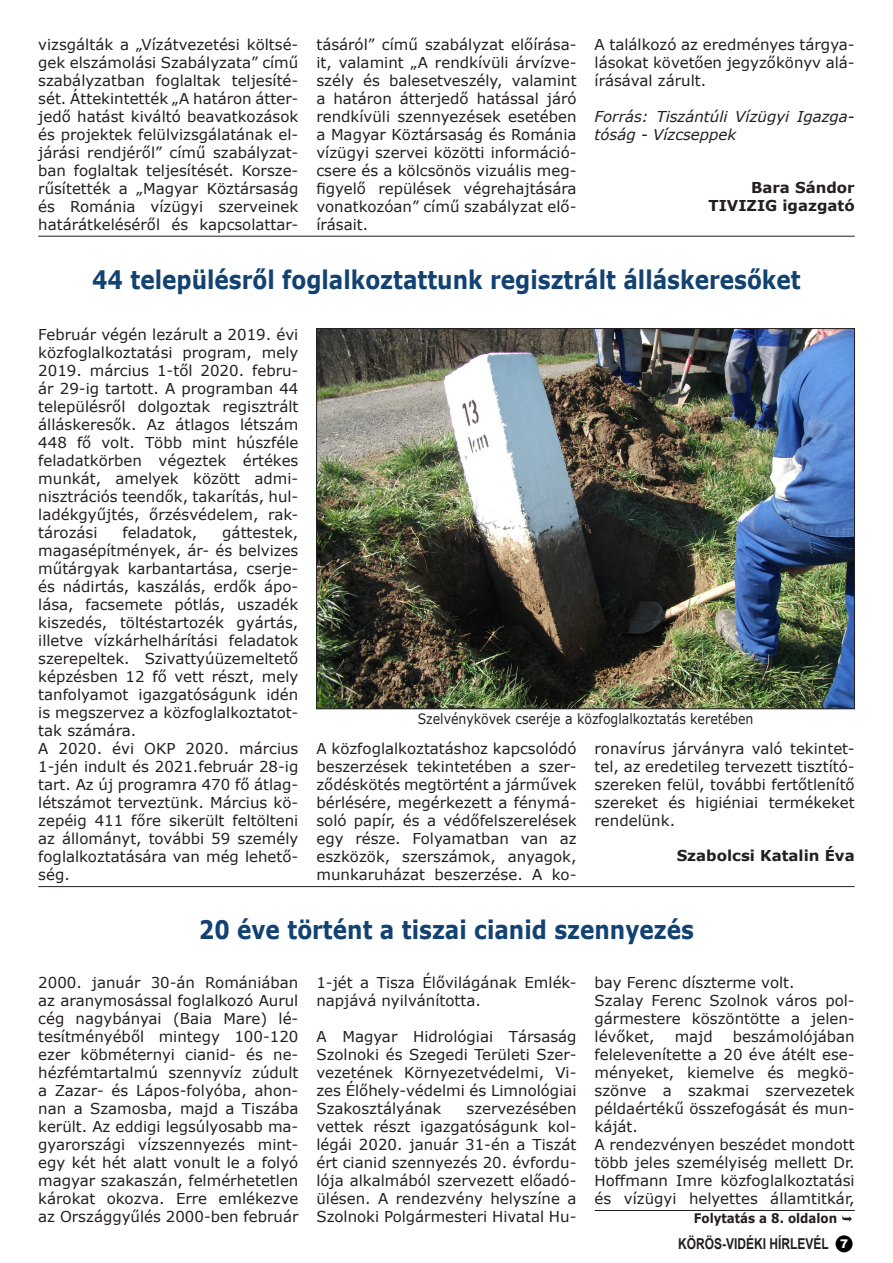
<style>
.page{position:relative;width:893px;height:1263px;background:#fff}
.page>*{position:absolute;margin:0;border:0;box-sizing:border-box;transform-origin:0 0}
.t1{font:700 25.5px "Verdana";color:#124271;scale:.85 1}
.t2{font:15px/18px "Verdana";color:#231f20;text-align:justify}
.t3{font:italic 15px/18px "Verdana";color:#231f20}
.t4{font:700 15px "Verdana";color:#231f20}
.t5{font:700 15px "Arial";color:#231f20;scale:.8 1}
.t6{font:14.25px "Verdana";color:#231f20;scale:.88 1}
.t7{font:700 13.2px "Verdana";color:#231f20;scale:.9 1}
.t8{font:900 12px "Arial";color:#fff}
</style>
<div class="page">
<div style="left:836px;top:1235px;width:17px;height:17px;background:#000;border-radius:50%"></div>
<hr style="left:38px;top:236px;width:817px;height:1px;background:#231f20">
<img style="left:318px;top:330px;width:535px;height:377px">
<hr style="left:38px;top:886px;width:817px;height:1px;background:#231f20">
<hr style="left:595px;top:1210px;width:260px;height:1px;background:#231f20">
<p class="t2" style="left:38px;top:35px;width:262px">vizsgálták a „Vízátvezetési költsé&shy;gek elszámolási Szabályzata” című szabályzatban foglaltak teljesíté&shy;sét. Áttekintették „A határon átter&shy;jedő hatást kiváltó beavatkozások és projektek felülvizsgálatának el&shy;járási rendjéről” című szabályzat&shy;ban foglaltak teljesítését. Korsze&shy;rűsítették a „Magyar Köztársaság és Románia vízügyi szerveinek határátkeléséről és kapcsolattar-</p>
<p class="t2" style="left:316px;top:35px;width:262px">tásáról” című szabályzat előírása&shy;it, valamint „A rendkívüli árvízve&shy;szély és balesetveszély, valamint a határon átterjedő hatással járó rendkívüli szennyezések esetében a Magyar Köztársaság és Románia vízügyi szervei közötti információ&shy;csere és a kölcsönös vizuális meg&shy;figyelő repülések végrehajtására vonatkozóan” című szabályzat elő&shy;írásait.</p>
<p class="t2" style="left:595px;top:35px;width:262px">A találkozó az eredményes tárgya&shy;lásokat követően jegyzőkönyv alá&shy;írásával zárult.</p>
<p class="t3" style="left:595px;top:107px;width:262px">Forrás: Tiszántúli Vízügyi Igazga&shy;tóság - Vízcseppek</p>
<p class="t4" style="left:751px;top:176px;width:105px">Bara Sándor</p>
<p class="t4" style="left:709px;top:194px;width:148px">TIVIZIG igazgató</p>
<p class="t1" style="left:92px;top:262px;width:835px">44 településről foglalkoztattunk regisztrált álláskeresőket</p>
<p class="t2" style="left:38px;top:325px;width:262px">Február végén lezárult a 2019. évi közfoglalkoztatási program, mely 2019. március 1-től 2020. febru&shy;ár 29-ig tartott. A programban 44 településről dolgoztak regisztrált álláskeresők. Az átlagos létszám 448 fő volt. Több mint húszféle feladatkörben végeztek értékes munkát, amelyek között admi&shy;nisztrációs teendők, takarítás, hul&shy;ladékgyűjtés, őrzésvédelem, rak&shy;tározási</p>
<p class="t2" style="left:38px;top:523px;width:262px;text-indent:184px">gáttestek, magasépítmények, ár- és belvizes műtárgyak karbantartása, cserje&shy;és nádirtás, kaszálás, erdők ápo&shy;lása, facsemete pótlás, uszadék kiszedés, töltéstartozék gyártás, illetve vízkárhelhárítási feladatok szerepeltek. Szivattyúüzemeltető képzésben 12 fő vett részt, mely tanfolyamot igazgatóságunk idén is megszervez a közfoglalkoztatot&shy;tak számára.</p>
<p class="t2" style="left:38px;top:739px;width:262px">A 2020. évi OKP 2020. március 1-jén indult és 2021.február 28-ig tart. Az új programra 470 fő átlag&shy;létszámot terveztünk. Március kö&shy;zepéig 411 főre sikerült feltölteni az állományt, további 59 személy foglalkoztatására van még lehető&shy;ség.</p>
<p class="t2" style="left:316px;top:739px;width:262px">A közfoglalkoztatáshoz kapcsolódó beszerzések tekintetében a szer&shy;ződéskötés megtörtént a járművek bérlésére, megérkezett a fénymá&shy;soló papír, és a védőfelszerelések egy része. Folyamatban van az eszközök, szerszámok, anyagok, munkaruházat beszerzése. A ko-</p>
<p class="t2" style="left:595px;top:739px;width:262px">ronavírus járványra való tekintet&shy;tel, az eredetileg tervezett tisztító&shy;szereken felül, további fertőtlenítő szereket és higiéniai termékeket rendelünk.</p>
<p class="t2" style="left:122px;top:523px;width:77px">feladatok,</p>
<p class="t6" style="left:418px;top:709px;width:383px">Szelvénykövek cseréje a közfoglalkoztatás keretében</p>
<p class="t4" style="left:677px;top:845px;width:180px">Szabolcsi Katalin Éva</p>
<p class="t1" style="left:199px;top:912px;width:584px">20 éve történt a tiszai cianid szennyezés</p>
<p class="t2" style="left:38px;top:973px;width:262px">2000. január 30-án Romániában az aranymosással foglalkozó Aurul cég nagybányai (Baia Mare) lé&shy;tesítményéből mintegy 100-120 ezer köbméternyi cianid- és ne&shy;hézfémtartalmú szennyvíz zúdult a Zazar- és Lápos-folyóba, ahon&shy;nan a Szamosba, majd a Tiszába került. Az eddigi legsúlyosabb ma&shy;gyarországi vízszennyezés mint&shy;egy két hét alatt vonult le a folyó magyar szakaszán, felmérhetetlen károkat okozva. Erre emlékezve az Országgyűlés 2000-ben február</p>
<p class="t2" style="left:316px;top:973px;width:262px">1-jét a Tisza Élővilágának Emlék&shy;napjává nyilvánította.</p>
<p class="t2" style="left:595px;top:973px;width:202px">bay Ferenc díszterme volt.</p>
<p class="t2" style="left:595px;top:991px;width:262px">Szalay Ferenc Szolnok város pol&shy;gármestere köszöntötte a jelen&shy;lévőket,</p>
<p class="t2" style="left:316px;top:1027px;width:262px">A Magyar Hidrológiai Társaság Szolnoki és Szegedi Területi Szer&shy;vezetének Környezetvédelmi, Vi&shy;zes Élőhely-védelmi és Limnológiai Szakosztályának</p>
<p class="t2" style="left:595px;top:1027px;width:262px;text-indent:138px">beszámolójában felelevenítette a 20 éve átélt ese&shy;ményeket, kiemelve és megkö&shy;szönve a szakmai szervezetek példaértékű összefogását és mun&shy;káját.</p>
<p class="t2" style="left:595px;top:1135px;width:262px">A rendezvényen beszédet mondott több jeles személyiség mellett Dr.<br>Hoffmann Imre közfoglalkoztatási és vízügyi helyettes államtitkár,</p>
<p class="t7" style="left:694px;top:1209px;width:161px">Folytatás a 8. oldalon</p>
<p class="t2" style="left:675px;top:1027px;width:40px">majd</p>
<p class="t2" style="left:316px;top:1099px;width:262px;text-indent:150px">szervezésében vettek részt igazgatóságunk kol&shy;légái 2020. január 31-én a Tiszát ért cianid szennyezés 20. évfordu&shy;lója alkalmából szervezett előadó&shy;ülésen. A rendezvény helyszíne a Szolnoki Polgármesteri Hivatal Hu-</p>
<p class="t5" style="left:678px;top:1233px;width:190px">KÖRÖS-VIDÉKI HÍRLEVÉL</p>
<p class="t8" style="left:840px;top:1235px;width:10px">7</p>
</div>
